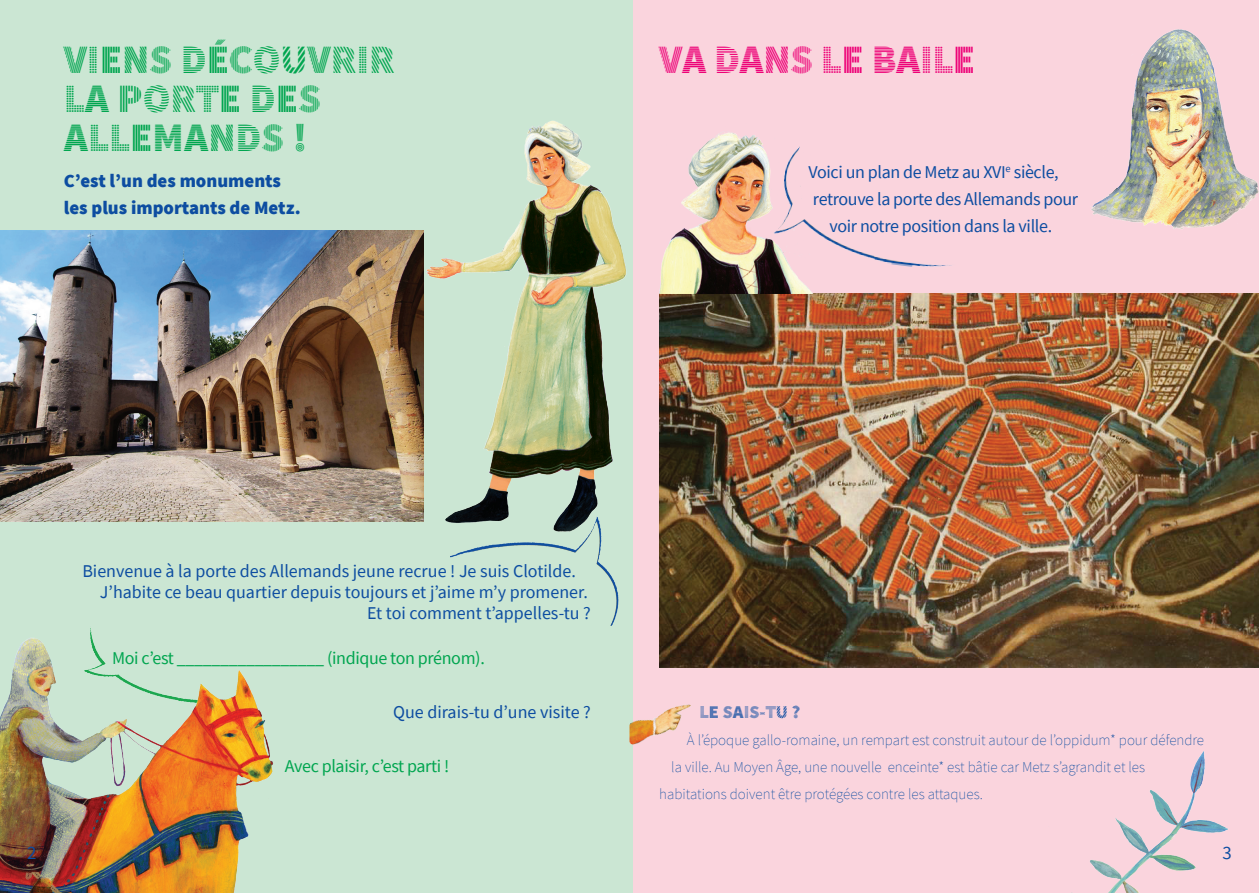
<style>
.page{position:relative;width:1259px;height:893px;background:#fff}
.page>*{position:absolute;margin:0;border:0;box-sizing:border-box;transform-origin:0 0}
.t1{font:40.5px "Source Sans Pro DISPLAY";color:#00a54f}
.t2{font:40.5px "Source Sans Pro DISPLAY";letter-spacing:-.01em;color:#ed0277}
.t3{font:900 18.75px/27px "Source Sans Pro";color:#0d4da1}
.t4{font:18.75px "Source Sans Pro";color:#0d4da1}
.t5{font:18px "Source Sans Pro";color:#0d4da1}
.t6{font:18px "Source Sans Pro";letter-spacing:-.02em;color:#0d4da1}
.t7{font:18px "Source Sans Pro";letter-spacing:-.02em;color:#00a54f}
.t8{font:18px "Source Sans Pro DISPLAY";color:#0d4da1}
.t9{font:200 15px "Source Sans Pro";color:#0d4da1}
</style>
<div class="page">
<div style="left:629px;top:0;width:630px;height:893px;background:#fad4dd"></div>
<div style="left:0;top:0;width:632px;height:893px;background:#cbe6d3"></div>
<img style="left:1091px;top:29px;width:168px;height:200px">
<img style="left:1071px;top:751px;width:157px;height:142px">
<img style="left:426px;top:91px;width:207px;height:455px">
<img style="left:0;top:230px;width:424px;height:292px">
<img style="left:0;top:628px;width:273px;height:265px">
<img style="left:659px;top:293px;width:600px;height:374px">
<img style="left:629px;top:695px;width:62px;height:55px">
<img style="left:659px;top:132px;width:153px;height:161px">
<img style="left:451px;top:516px;width:167px;height:109px">
<img style="left:770px;top:145px;width:182px;height:127px">
<h1 class="t1" style="left:64px;top:38px;width:60px">VIENS</h1>
<h1 class="t1" style="left:181px;top:38px;width:212px">DÉCOUVRIR</h1>
<h1 class="t1" style="left:64px;top:77px;width:79px">LA PORTE</h1>
<h1 class="t1" style="left:250px;top:77px;width:24px">DES</h1>
<h1 class="t1" style="left:64px;top:116px;width:50px">ALLEMANDS</h1>
<h1 class="t1" style="left:293px;top:116px;width:16px">!</h1>
<p class="t3" style="left:64px;top:166px;width:238px">C’est l’un des monuments les plus importants de Metz.</p>
<h1 class="t2" style="left:659px;top:38px;width:80px">VADANS</h1>
<h1 class="t2" style="left:821px;top:38px;width:156px">LE BAILE</h1>
<p class="t6" style="left:808px;top:160px;width:252px">Voici un plan de Metz au XVI<sup>e</sup> siècle,</p>
<p class="t6" style="left:813px;top:187px;width:267px">retrouve la porte des Allemands pour</p>
<p class="t6" style="left:829px;top:214px;width:224px">voir notre position dans la ville.</p>
<p class="t5" style="left:82px;top:559px;width:495px">Bienvenue à la porte des Allemands jeune recrue ! Je suis Clotilde.</p>
<p class="t5" style="left:100px;top:580px;width:489px">J’habite ce beau quartier depuis toujours et j’aime m’y promener.</p>
<p class="t5" style="left:367px;top:601px;width:225px">Et toi comment t’appelles-tu ?</p>
<p class="t7" style="left:112px;top:646px;width:374px">Moi c’est _________________ (indique ton prénom).</p>
<p class="t5" style="left:393px;top:700px;width:199px">Que dirais-tu d’une visite ?</p>
<p class="t7" style="left:285px;top:754px;width:166px">Avec plaisir, c’est parti !</p>
<p class="t8" style="left:699px;top:702px;width:102px">LE SAIS-TU ?</p>
<p class="t9" style="left:687px;top:730px;width:519px">À l’époque gallo-romaine, un rempart est construit autour de l’oppidum* pour défendre</p>
<p class="t9" style="left:671px;top:757px;width:475px">la ville. Au Moyen Âge, une nouvelle enceinte* est bâtie car Metz s’agrandit et les</p>
<p class="t9" style="left:659px;top:784px;width:325px">habitations doivent être protégées contre les attaques.</p>
<p class="t4" style="left:27px;top:841px;width:11px">2</p>
<p class="t4" style="left:1222px;top:841px;width:11px">3</p>
</div>
